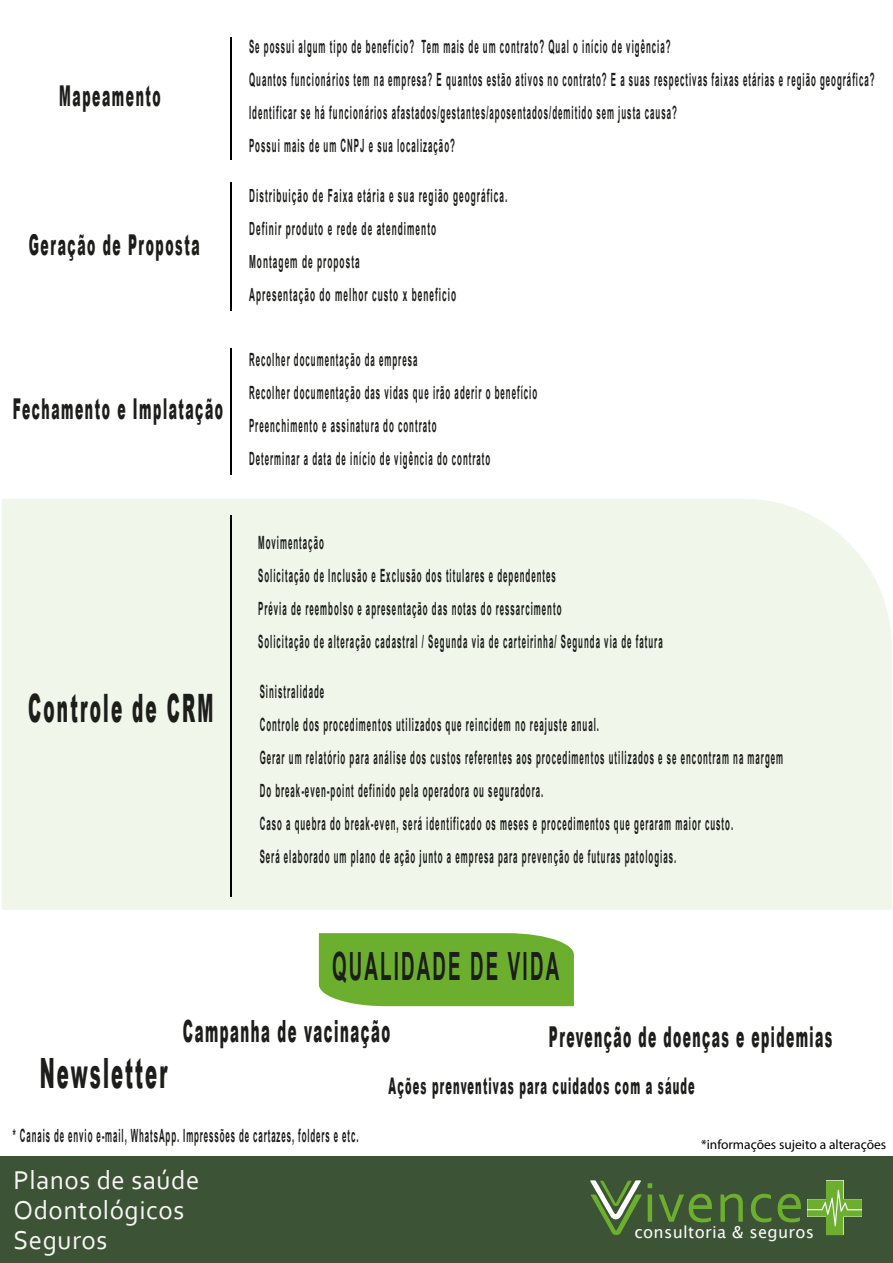
<style>
.page{position:relative;width:893px;height:1263px;background:#fff}
.page>*{position:absolute;margin:0;border:0;box-sizing:border-box;transform-origin:0 0}
.t1{font:58.65px "Corbel";letter-spacing:.02em;color:#6caf2e}
.t2{font:900 41.7px "Arial";letter-spacing:.115em;color:#1d1d1b;scale:.43 1}
.t3{font:900 39.15px "Arial";letter-spacing:.125em;color:#1d1d1b;scale:.43 1}
.t4{font:700 39px "Arial";letter-spacing:.115em;color:#1d1d1b;scale:.48 1}
.t5{font:900 30.6px "Arial";letter-spacing:.115em;color:#1d1d1b;scale:.43 1}
.t6{font:900 28.8px "Arial";letter-spacing:.115em;color:#1d1d1b;scale:.43 1}
.t7{font:900 28.65px "Arial";letter-spacing:.125em;color:#1d1d1b;scale:.43 1}
.t8{font:27px/30px "Corbel";letter-spacing:.02em;color:#f8f5f5}
.t9{font:900 22.95px "Arial";letter-spacing:.115em;color:#1d1d1b;scale:.43 1}
.t10{font:700 18.3px/33px "Arial";letter-spacing:.125em;color:#1d1d1b;scale:.43 1}
.t11{font:700 18.15px/32.8px "Arial";letter-spacing:.125em;color:#1d1d1b;scale:.45 1}
.t12{font:16.5px "Lucida Grande";letter-spacing:.02em;color:#f9f9f9}
.t13{font:13.5px "Myriad Pro";color:#000}
</style>
<div class="page">
<div style="left:319px;top:933px;width:255px;height:73px;background:#6caf2e"></div>
<div style="left:2px;top:499px;width:890px;height:411px;background:#f0f6ea"></div>
<div style="left:0;top:1157px;width:893px;height:106px;background:#3c5336"></div>
<svg style="left:807px;top:1181px;width:55px;height:54px"></svg>
<svg style="left:590px;top:1180px;width:52px;height:55px"></svg>
<hr style="left:231px;top:37px;width:1px;height:122px;background:#000">
<hr style="left:231px;top:182px;width:1px;height:129px;background:#000">
<hr style="left:231px;top:515px;width:1px;height:381px;background:#000">
<hr style="left:231px;top:348px;width:1px;height:127px;background:#000">
<h3 class="t7" style="left:59px;top:75px;width:238px">Mapeamento</h3>
<h3 class="t7" style="left:29px;top:224px;width:399px">Geração de Proposta</h3>
<h3 class="t7" style="left:13px;top:388px;width:491px">Fechamento e Implatação</h3>
<p class="t10" style="left:249px;top:31px;width:1456px">Se possui algum tipo de benefício? Tem mais de um contrato? Qual o início de vigência?<br>Quantos funcionários tem na empresa? E quantos estão ativos no contrato? E a suas respectivas faixas etárias e região geográfica?<br>Identificar se há funcionários afastados/gestantes/aposentados/demitido sem justa causa?<br>Possui mais de um CNPJ e sua localização?</p>
<p class="t11" style="left:249px;top:180px;width:576px">Distribuição de Faixa etária e sua região geográfica.<br>Definir produto e rede de atendimento<br>Montagem de proposta<br>Apresentação do melhor custo x beneficio</p>
<p class="t10" style="left:249px;top:344px;width:672px">Recolher documentação da empresa<br>Recolher documentação das vidas que irão aderir o benefício Preenchimento e assinatura do contrato<br>Determinar a data de início de vigência do contrato</p>
<h3 class="t3" style="left:28px;top:679px;width:432px">Controle de CRM</h3>
<p class="t10" style="left:258px;top:527px;width:942px">Movimentação<br>Solicitação de Inclusão e Exclusão dos titulares e dependentes<br>Prévia de reembolso e apresentação das notas do ressarcimento<br>Solicitação de alteração cadastral / Segunda via de carteirinha/ Segunda via de fatura</p>
<p class="t10" style="left:260px;top:676px;width:1219px">Sinistralidade<br>Controle dos procedimentos utilizados que reincidem no reajuste anual.<br>Gerar um relatório para análise dos custos referentes aos procedimentos utilizados e se encontram na margem Do break-even-point definido pela operadora ou seguradora.<br>Caso a quebra do break-even, será identificado os meses e procedimentos que geraram maior custo.<br>Será elaborado um plano de ação junto a empresa para prevenção de futuras patologias.</p>
<h3 class="t4" style="left:332px;top:940px;width:475px">QUALIDADE DE VIDA</h3>
<h2 class="t2" style="left:40px;top:1043px;width:298px">Newsletter</h2>
<h3 class="t5" style="left:183px;top:1009px;width:484px">Campanha de vacinação</h3>
<h3 class="t6" style="left:549px;top:1016px;width:661px">Prevenção de doenças e epidemias</h3>
<p class="t9" style="left:389px;top:1069px;width:714px">Ações prenventivas para cuidados com a sáude</p>
<p class="t10" style="left:13px;top:1120px;width:806px">* Canais de envio e-mail, WhatsApp. Impressões de cartazes, folders e etc.</p>
<h3 class="t8" style="left:13px;top:1164px;width:187px">Planos de saúde<br>Odontológicos<br>Seguros</h3>
<p class="t13" style="left:701px;top:1136px;width:187px">*informações sujeito a alterações</p>
<h1 class="t1" style="left:643px;top:1166px;width:163px">ivence</h1>
<p class="t12" style="left:634px;top:1223px;width:181px">consultoria &amp; seguros</p>
</div>
